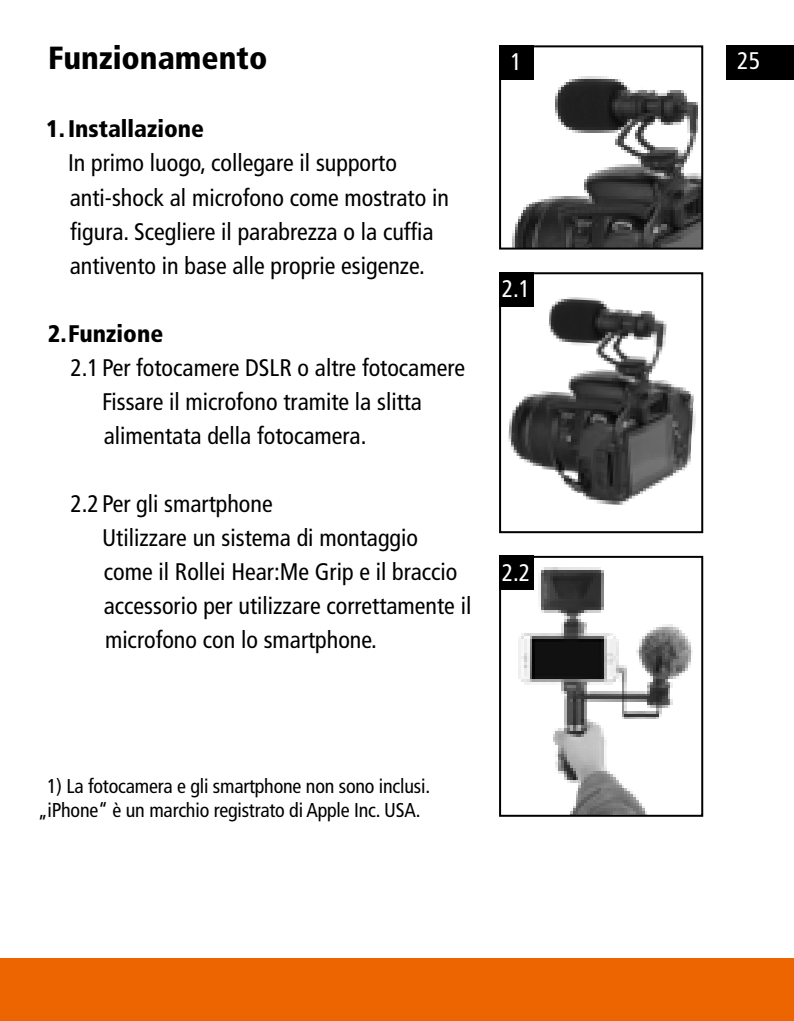
<style>
.page{position:relative;width:794px;height:1021px;background:#fff}
.page>*{position:absolute;margin:0;border:0;box-sizing:border-box;transform-origin:0 0}
.t1{font:900 condensed 32px "Frutiger LT";color:#000}
.t2{font:condensed 24px/34px "Frutiger LT";color:#000}
.t3{font:900 condensed 24px "Frutiger LT";color:#000}
.t4{font:condensed 24px "Frutiger LT";color:#fff}
.t5{font:condensed 20px/24px "Frutiger LT";letter-spacing:-.01em;color:#000;text-align:center}
</style>
<div class="page">
<div style="left:726px;top:45px;width:68px;height:34px;background:#000"></div>
<div style="left:0;top:958px;width:794px;height:62px;background:#ec6500"></div>
<img style="left:512px;top:76px;width:188px;height:170px">
<div style="left:499px;top:45px;width:204px;height:204px;border:2px solid #000"></div>
<div style="left:499px;top:45px;width:34px;height:34px;background:#000"></div>
<img style="left:505px;top:294px;width:191px;height:211px">
<div style="left:499px;top:272px;width:204px;height:261px;border:2px solid #000"></div>
<div style="left:499px;top:272px;width:34px;height:34px;background:#000"></div>
<img style="left:518px;top:567px;width:175px;height:246px">
<div style="left:499px;top:556px;width:204px;height:260px;border:2px solid #000"></div>
<div style="left:499px;top:556px;width:34px;height:34px;background:#000"></div>
<h1 class="t1" style="left:48px;top:39px;width:221px">Funzionamento</h1>
<p class="t4" style="left:737px;top:47px;width:25px">25</p>
<p class="t4" style="left:510px;top:48px;width:13px">1</p>
<p class="t3" style="left:46px;top:115px;width:159px">1.Installazione</p>
<p class="t2" style="left:68px;top:146px;width:382px">In primo luogo, collegare il supporto anti-shock al microfono come mostrato in figura. Scegliere il parabrezza o la cuffia antivento in base alle proprie esigenze.</p>
<p class="t3" style="left:48px;top:319px;width:117px">2.Funzione</p>
<p class="t2" style="left:102px;top:350px;width:364px;text-indent:-32px">2.1 Per fotocamere DSLR o altre fotocamere<br>Fissare il microfono tramite la slitta alimentata della fotocamera.</p>
<p class="t2" style="left:102px;top:486px;width:371px;text-indent:-32px">2.2 Per gli smartphone<br>Utilizzare un sistema di montaggio come il Rollei Hear:Me Grip e il braccio accessorio per utilizzare correttamente il microfono con lo smartphone.</p>
<p class="t4" style="left:502px;top:275px;width:30px">2.1</p>
<p class="t4" style="left:502px;top:558px;width:30px">2.2</p>
<p class="t5" style="left:38px;top:774px;width:394px">1) La fotocamera e gli smartphone non sono inclusi. „iPhone“ è un marchio registrato di Apple Inc. USA.</p>
</div>
